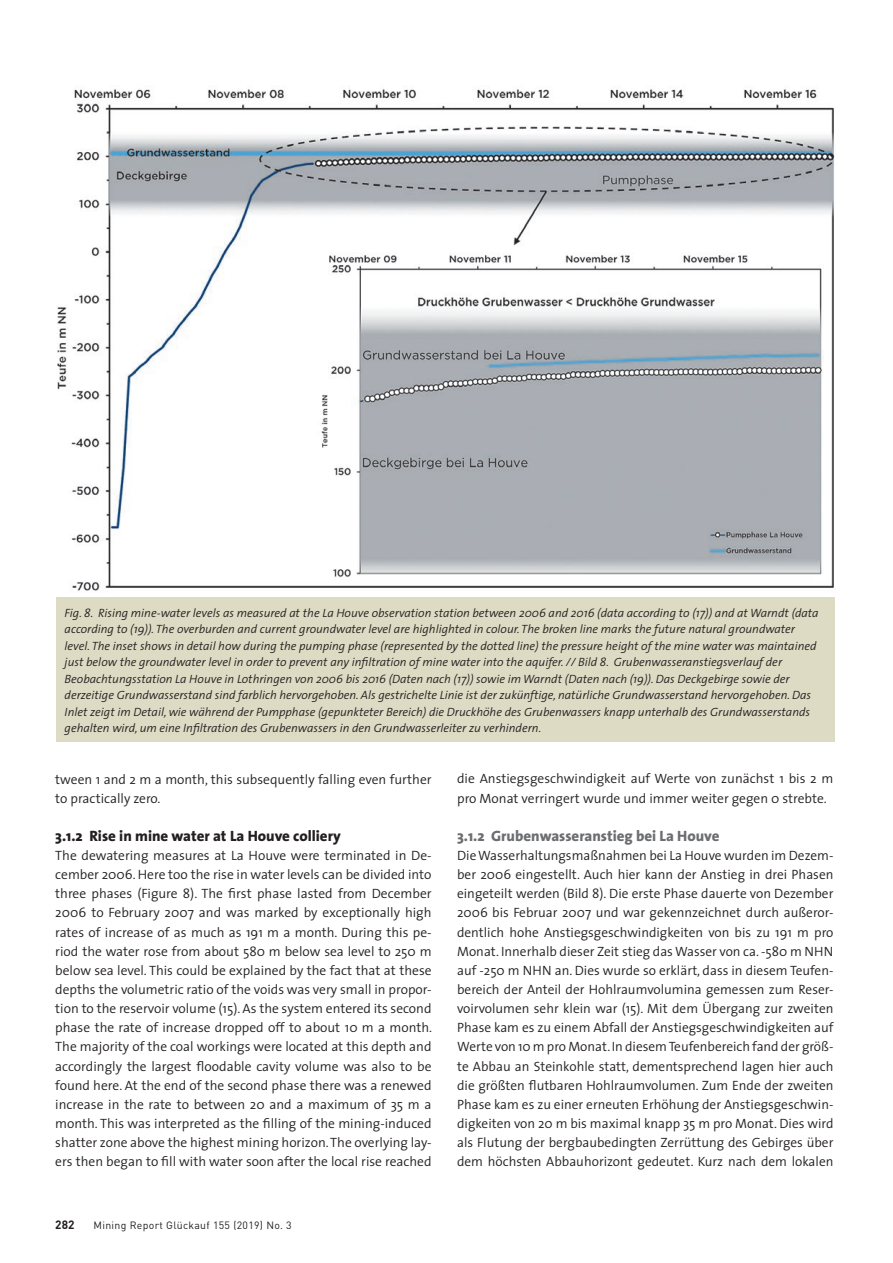
<style>
.page{position:relative;width:893px;height:1263px;background:#fff}
.page>*{position:absolute;margin:0;border:0;box-sizing:border-box;transform-origin:0 0}
.t1{font:800 15px "The Sans";color:#231f20}
.t2{font:800 15px "The Sans";color:#6c6d70}
.t3{font:300 13.5px/19.2px "The Sans";color:#231f20}
.t4{font:italic 300 12px/16.5px "The Sans";color:#231f20}
.t5{font:700 12px "DIN";color:#231f20}
.t6{font:10.5px "DIN";letter-spacing:.03em;color:#231f20}
</style>
<div class="page">
<img style="left:57px;top:89px;width:778px;height:502px">
<div style="left:56px;top:598px;width:778px;height:144px;background:#dddbc3"></div>
<p class="t4" style="left:65px;top:604px;width:755px">Fig. 8. Rising mine-water levels as measured at the La Houve observation station between 2006 and 2016 (data according to (17)) and at Warndt (data according to (19)). The overburden and current groundwater level are highlighted in colour. The broken line marks the future natural groundwater level. The inset shows in detail how during the pumping phase (represented by the dotted line) the pressure height of the mine water was maintained just below the groundwater level in order to prevent any infiltration of mine water into the aquifer. // Bild 8. Grubenwasseranstiegsverlauf der Beobachtungsstation La Houve in Lothringen von 2006 bis 2016 (Daten nach (17)) sowie im Warndt (Daten nach (19)). Das Deckgebirge sowie der derzeitige Grundwasserstand sind farblich hervorgehoben. Als gestrichelte Linie ist der zukünftige, natürliche Grundwasserstand hervorgehoben. Das Inlet zeigt im Detail, wie während der Pumpphase (gepunkteter Bereich) die Druckhöhe des Grubenwassers knapp unterhalb des Grundwasserstands gehalten wird, um eine Infiltration des Grubenwassers in den Grundwasserleiter zu verhindern.</p>
<p class="t3" style="left:55px;top:769px;width:378px">tween 1 and 2 m a month, this subsequently falling even further to practically zero.</p>
<p class="t1" style="left:55px;top:823px;width:287px">3.1.2 Rise in mine water at La Houve colliery</p>
<p class="t3" style="left:55px;top:845px;width:378px;text-align:justify">The dewatering measures at La Houve were terminated in De&shy;cember 2006. Here too the rise in water levels can be divided into three phases (Figure 8). The first phase lasted from December 2006 to February 2007 and was marked by exceptionally high rates of increase of as much as 191 m a month. During this pe&shy;riod the water rose from about 580 m below sea level to 250 m below sea level. This could be explained by the fact that at these depths the volumetric ratio of the voids was very small in propor&shy;tion to the reservoir volume (15). As the system entered its second phase the rate of increase dropped off to about 10 m a month.<br>The majority of the coal workings were located at this depth and accordingly the largest floodable cavity volume was also to be found here. At the end of the second phase there was a renewed increase in the rate to between 20 and a maximum of 35 m a month. This was interpreted as the filling of the mining-induced shatter zone above the highest mining horizon. The overlying lay&shy;ers then began to fill with water soon after the local rise reached</p>
<p class="t5" style="left:55px;top:1217px;width:21px">282</p>
<p class="t6" style="left:94px;top:1218px;width:200px">Mining Report Glückauf 155 (2019) No. 3</p>
<p class="t3" style="left:457px;top:769px;width:378px">die Anstiegsgeschwindigkeit auf Werte von zunächst 1 bis 2 m pro Monat verringert wurde und immer weiter gegen 0 strebte.</p>
<p class="t2" style="left:457px;top:823px;width:264px">3.1.2 Grubenwasseranstieg bei La Houve</p>
<p class="t3" style="left:457px;top:845px;width:378px;text-align:justify">Die Wasserhaltungsmaßnahmen bei La Houve wurden im Dezem&shy;ber 2006 eingestellt. Auch hier kann der Anstieg in drei Phasen eingeteilt werden (Bild 8). Die erste Phase dauerte von Dezember 2006 bis Februar 2007 und war gekennzeichnet durch außeror&shy;dentlich hohe Anstiegsgeschwindigkeiten von bis zu 191 m pro Monat. Innerhalb dieser Zeit stieg das Wasser von ca. -580 m NHN auf -250 m NHN an. Dies wurde so erklärt, dass in diesem Teufen&shy;bereich der Anteil der Hohlraumvolumina gemessen zum Reser&shy;voirvolumen sehr klein war (15). Mit dem Übergang zur zweiten Phase kam es zu einem Abfall der Anstiegsgeschwindigkeiten auf Werte von 10 m pro Monat. In diesem Teufenbereich fand der größ&shy;te Abbau an Steinkohle statt, dementsprechend lagen hier auch die größten flutbaren Hohlraumvolumen. Zum Ende der zweiten Phase kam es zu einer erneuten Erhöhung der Anstiegsgeschwin&shy;digkeiten von 20 m bis maximal knapp 35 m pro Monat. Dies wird als Flutung der bergbaubedingten Zerrüttung des Gebirges über dem höchsten Abbauhorizont gedeutet. Kurz nach dem lokalen</p>
</div>
